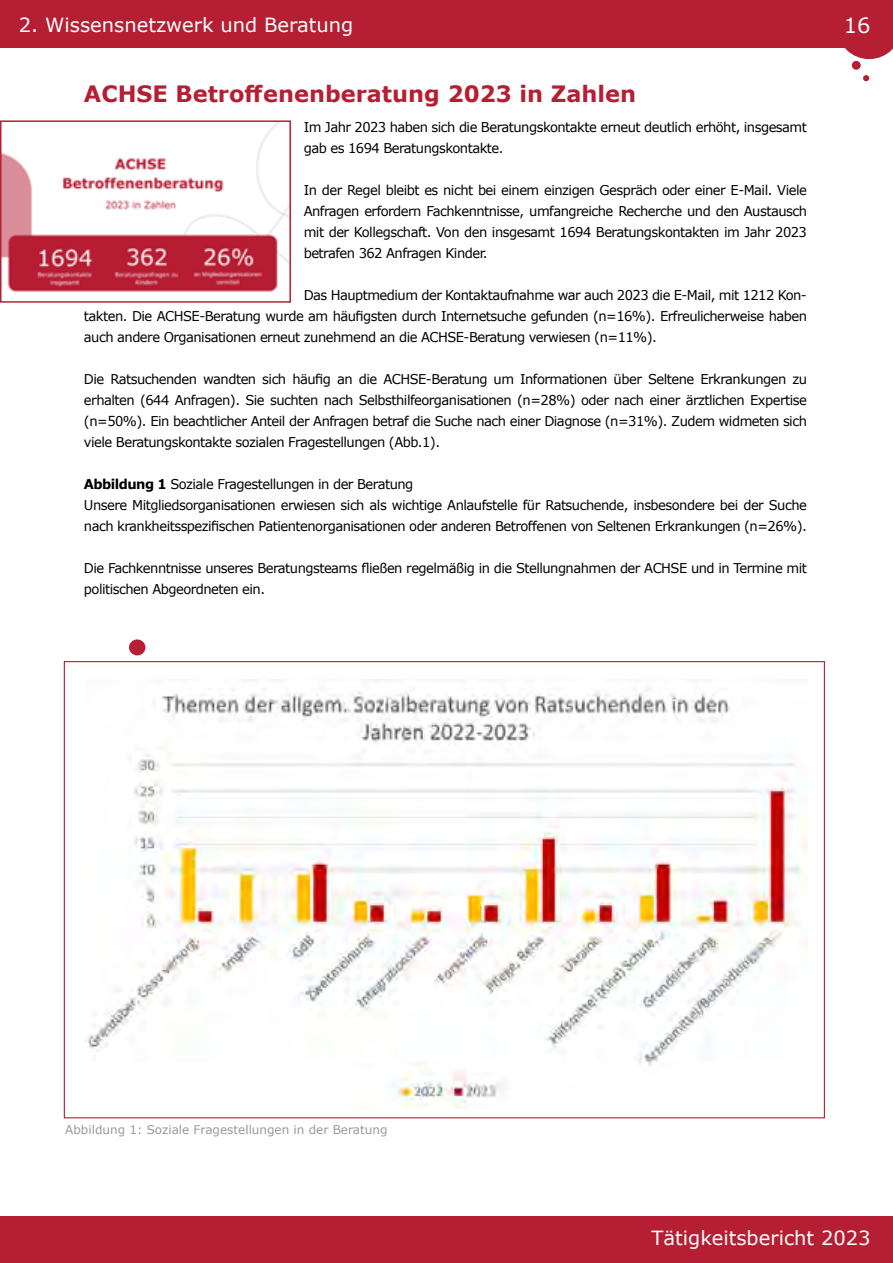
<style>
.page{position:relative;width:893px;height:1263px;background:#fff}
.page>*{position:absolute;margin:0;border:0;box-sizing:border-box;transform-origin:0 0}
.t1{font:700 22.5px "Verdana";color:#b61f33}
.t2{font:21px "Verdana";color:#fff}
.t3{font:19.5px "Verdana";color:#fff}
.t4{font:13.5px/21px "Verdana";letter-spacing:-.04em;color:#000}
.t5{font:12px "Verdana";color:#999}
.s1{font-weight:700}
</style>
<div class="page">
<svg style="left:863px;top:75px;width:6px;height:6px"></svg>
<div style="left:852px;top:61px;width:9px;height:9px;background:#b61f33;border-radius:50%"></div>
<svg style="left:837px;top:47px;width:56px;height:12px"></svg>
<div style="left:0;top:0;width:893px;height:47px;background:#b61f33"></div>
<div style="left:0;top:1217px;width:893px;height:46px;background:#b61f33"></div>
<img style="left:3px;top:123px;width:285px;height:169px">
<div style="left:0;top:120px;width:291px;height:183px;border:2px solid #b61f33"></div>
<div style="left:129px;top:639px;width:16px;height:16px;background:#b61f33;border-radius:50%"></div>
<img style="left:85px;top:679px;width:723px;height:430px">
<h3 class="t3" style="left:19px;top:12px;width:336px">2. Wissensnetzwerk und Beratung</h3>
<h2 class="t2" style="left:844px;top:11px;width:28px">16</h2>
<h1 class="t1" style="left:84px;top:78px;width:554px">ACHSE Betroffenenberatung 2023 in Zahlen</h1>
<p class="t4" style="left:304px;top:116px;width:505px">Im Jahr 2023 haben sich die Beratungskontakte erneut deutlich erhöht, insgesamt gab es 1694 Beratungskontakte.</p>
<p class="t4" style="left:304px;top:179px;width:505px;text-align:justify">In der Regel bleibt es nicht bei einem einzigen Gespräch oder einer E-Mail. Viele Anfragen erfordern Fachkenntnisse, umfangreiche Recherche und den Austausch mit der Kollegschaft. Von den insgesamt 1694 Beratungskontakten im Jahr 2023 betrafen 362 Anfragen Kinder.</p>
<p class="t4" style="left:84px;top:284px;width:724px;text-align:justify;text-indent:220px">Das Hauptmedium der Kontaktaufnahme war auch 2023 die E-Mail, mit 1212 Kon&shy;takten. Die ACHSE-Beratung wurde am häufigsten durch Internetsuche gefunden (n=16%). Erfreulicherweise haben auch andere Organisationen erneut zunehmend an die ACHSE-Beratung verwiesen (n=11%).</p>
<p class="t4" style="left:84px;top:368px;width:724px;text-align:justify">Die Ratsuchenden wandten sich häufig an die ACHSE-Beratung um Informationen über Seltene Erkrankungen zu erhalten (644 Anfragen). Sie suchten nach Selbsthilfeorganisationen (n=28%) oder nach einer ärztlichen Expertise (n=50%). Ein beachtlicher Anteil der Anfragen betraf die Suche nach einer Diagnose (n=31%). Zudem widmeten sich viele Beratungskontakte sozialen Fragestellungen (Abb.1).</p>
<p class="t4" style="left:84px;top:473px;width:724px"><span class="s1">Abbildung 1</span> Soziale Fragestellungen in der Beratung<br>Unsere Mitgliedsorganisationen erwiesen sich als wichtige Anlaufstelle für Ratsuchende, insbesondere bei der Suche nach krankheitsspezifischen Patientenorganisationen oder anderen Betroffenen von Seltenen Erkrankungen (n=26%).</p>
<p class="t4" style="left:84px;top:557px;width:724px">Die Fachkenntnisse unseres Beratungsteams fließen regelmäßig in die Stellungnahmen der ACHSE und in Termine mit politischen Abgeordneten ein.</p>
<p class="t5" style="left:65px;top:1121px;width:324px">Abbildung 1: Soziale Fragestellungen in der Beratung</p>
<h3 class="t3" style="left:651px;top:1224px;width:221px">Tätigkeitsbericht 2023</h3>
</div>
